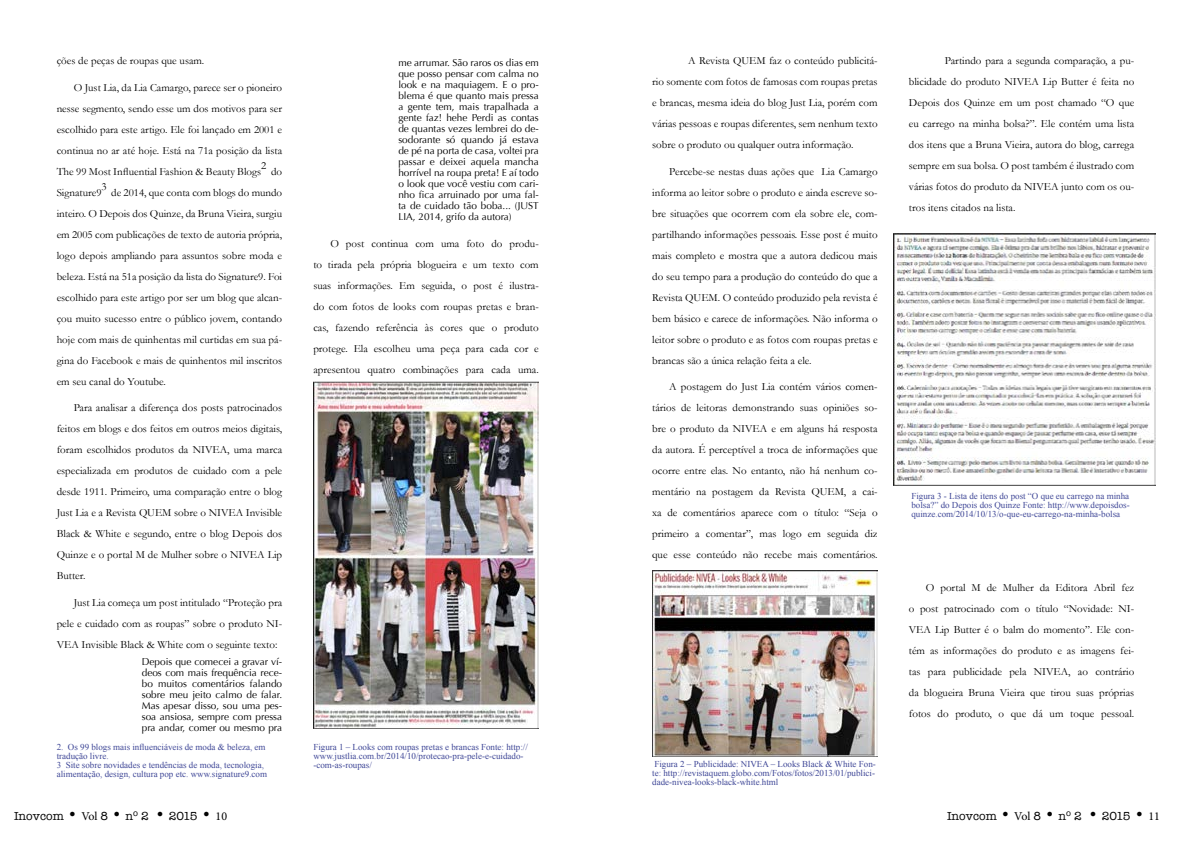
<style>
.page{position:relative;width:1191px;height:842px;background:#fff}
.page>*{position:absolute;margin:0;border:0;box-sizing:border-box;transform-origin:0 0}
.t1{font:12px "American Typewriter";color:#000}
.t2{font:12px "Minion Pro";letter-spacing:-.005em;color:#000}
.t3{font:11px/21px "Garamond";color:#000;text-align:justify}
.t4{font:10px/11px "Optima";color:#000;text-align:justify}
.t5{font:9px/9px "Times New Roman";color:#3f4797}
.t6{font:9px "American Typewriter";color:#000}
.s1{font-size:12px}
.s2{font-family:"American Typewriter"}
</style>
<div class="page">
<img style="left:313px;top:381px;width:226px;height:347px">
<img style="left:652px;top:570px;width:225px;height:187px">
<img style="left:893px;top:233px;width:262px;height:253px">
<p class="t3" style="left:57px;top:50px;width:149px">ções de peças de roupas que usam.</p>
<p class="t3" style="left:57px;top:76px;width:227px;text-indent:17px">O Just Lia, da Lia Camargo, parece ser o pioneiro nesse segmento, sendo esse um dos motivos para ser escolhido para este artigo. Ele foi lançado em 2001 e continua no ar até hoje. Está na 71a posição da lista The 99 Most Influential Fashion &amp; Beauty Blogs</p>
<p class="t3" style="left:261px;top:154px;width:7px">2</p>
<p class="t3" style="left:271px;top:160px;width:13px">do</p>
<p class="t3" style="left:101px;top:175px;width:7px">3</p>
<p class="t3" style="left:57px;top:181px;width:227px;text-indent:55px">de 2014, que conta com blogs do mundo inteiro. O Depois dos Quinze, da Bruna Vieira, surgiu em 2005 com publicações de texto de autoria própria, logo depois ampliando para assuntos sobre moda e beleza. Está na 51a posição da lista do Signature9. Foi escolhido para este artigo por ser um blog que alcan&shy;çou muito sucesso entre o público jovem, contando hoje com mais de quinhentas mil curtidas em sua pá&shy;gina do Facebook e mais de quinhentos mil inscritos em seu canal do Youtube.</p>
<p class="t3" style="left:57px;top:397px;width:227px;text-indent:17px">Para analisar a diferença dos posts patrocinados feitos em blogs e dos feitos em outros meios digitais, foram escolhidos produtos da NIVEA, uma marca especializada em produtos de cuidado com a pele desde 1911. Primeiro, uma comparação entre o blog Just Lia e a Revista QUEM sobre o NIVEA Invisible Black &amp; White e segundo, entre o blog Depois dos Quinze e o portal M de Mulher sobre o NIVEA Lip Butter.</p>
<p class="t3" style="left:57px;top:592px;width:227px;text-indent:17px">Just Lia começa um post intitulado “Proteção pra pele e cuidado com as roupas” sobre o produto NI-VEA Invisible Black &amp; White com o seguinte texto:</p>
<p class="t4" style="left:142px;top:656px;width:142px">Depois que comecei a gravar ví&shy;deos com mais frequência rece&shy;bo muitos comentários falando sobre meu jeito calmo de falar.<br>Mas apesar disso, sou uma pes&shy;soa ansiosa, sempre com pressa pra andar, comer ou mesmo pra</p>
<p class="t3" style="left:57px;top:181px;width:46px">Signature9</p>
<p class="t4" style="left:398px;top:57px;width:142px">me arrumar. São raros os dias em que posso pensar com calma no look e na maquiagem. E o pro&shy;blema é que quanto mais pressa a gente tem, mais trapalhada a gente faz! hehe Perdi as contas de quantas vezes lembrei do de&shy;sodorante só quando já estava de pé na porta de casa, voltei pra passar e deixei aquela mancha horrível na roupa preta! E aí todo o look que você vestiu com cari&shy;nho fica arruinado por uma fal&shy;ta de cuidado tão boba... (JUST LIA, 2014, grifo da autora)</p>
<p class="t3" style="left:313px;top:232px;width:227px;text-indent:17px">O post continua com uma foto do produ&shy;to tirada pela própria blogueira e um texto com suas informações. Em seguida, o post é ilustra&shy;do com fotos de looks com roupas pretas e bran&shy;cas, fazendo referência às cores que o produto protege. Ela escolheu uma peça para cada cor e apresentou quatro combinações para cada uma.</p>
<p class="t5" style="left:57px;top:743px;width:212px">2. Os 99 blogs mais influenciáveis de moda &amp; beleza, em tradução livre.<br>3 Site sobre novidades e tendências de moda, tecnologia, alimentação, design, cultura pop etc. www.signature9.com</p>
<p class="t5" style="left:313px;top:743px;width:216px">Figura 1 – Looks com roupas pretas e brancas Fonte: http:// www.justlia.com.br/2014/10/protecao-pra-pele-e-cuidado--com-as-roupas/</p>
<p class="t3" style="left:652px;top:50px;width:227px;text-indent:36px">A Revista QUEM faz o conteúdo publicitá&shy;rio somente com fotos de famosas com roupas pretas e brancas, mesma ideia do blog Just Lia, porém com várias pessoas e roupas diferentes, sem nenhum texto sobre o produto ou qualquer outra informação.</p>
<p class="t3" style="left:652px;top:160px;width:227px;text-indent:17px">Percebe-se nestas duas ações que Lia Camargo informa ao leitor sobre o produto e ainda escreve so&shy;bre situações que ocorrem com ela sobre ele, com&shy;partilhando informações pessoais. Esse post é muito mais completo e mostra que a autora dedicou mais do seu tempo para a produção do conteúdo do que a Revista QUEM. O conteúdo produzido pela revista é bem básico e carece de informações. Não informa o leitor sobre o produto e as fotos com roupas pretas e brancas são a única relação feita a ele.</p>
<p class="t3" style="left:652px;top:376px;width:227px;text-indent:17px">A postagem do Just Lia contém vários comen&shy;tários de leitoras demonstrando suas opiniões so&shy;bre o produto da NIVEA e em alguns há resposta da autora. É perceptível a troca de informações que ocorre entre elas. No entanto, não há nenhum co&shy;mentário na postagem da Revista QUEM, a cai&shy;xa de comentários aparece com o título: “Seja o primeiro a comentar”, mas logo em seguida diz que esse conteúdo não recebe mais comentários.</p>
<p class="t5" style="left:652px;top:759px;width:225px;text-align:justify">Figura 2 – Publicidade: NIVEA – Looks Black &amp; White Fon&shy;te: http://revistaquem.globo.com/Fotos/fotos/2013/01/publici&shy;dade-nivea-looks-black-white.html</p>
<p class="t3" style="left:909px;top:50px;width:227px;text-indent:36px">Partindo para a segunda comparação, a pu&shy;blicidade do produto NIVEA Lip Butter é feita no Depois dos Quinze em um post chamado “O que eu carrego na minha bolsa?”. Ele contém uma lista dos itens que a Bruna Vieira, autora do blog, carrega sempre em sua bolsa. O post também é ilustrado com várias fotos do produto da NIVEA junto com os ou&shy;tros itens citados na lista.</p>
<p class="t5" style="left:911px;top:491px;width:220px;text-align:justify">Figura 3 - Lista de itens do post “O que eu carrego na minha bolsa?” do Depois dos Quinze Fonte: http://www.depoisdos&shy;quinze.com/2014/10/13/o-que-eu-carrego-na-minha-bolsa</p>
<p class="t3" style="left:909px;top:576px;width:227px;text-indent:17px">O portal M de Mulher da Editora Abril fez o post patrocinado com o título “Novidade: NI-VEA Lip Butter é o balm do momento”. Ele con&shy;tém as informações do produto e as imagens fei&shy;tas para publicidade pela NIVEA, ao contrário da blogueira Bruna Vieira que tirou suas próprias fotos do produto, o que dá um toque pessoal.</p>
<p class="t6" style="left:133px;top:806px;width:17px">o <span class="s1">2</span></p>
<p class="t1" style="left:169px;top:807px;width:30px">2015</p>
<p class="t2" style="left:216px;top:808px;width:13px">10</p>
<p class="t1" style="left:947px;top:807px;width:51px">Inovcom</p>
<p class="t2" style="left:1014px;top:808px;width:28px">Vol <span class="s2">8</span></p>
<p class="t1" style="left:1058px;top:807px;width:25px">n<sup>o</sup> 2</p>
<p class="t1" style="left:14px;top:807px;width:51px">Inovcom</p>
<p class="t2" style="left:81px;top:808px;width:28px">Vol <span class="s2">8</span></p>
<p class="t1" style="left:125px;top:807px;width:9px">n</p>
<p class="t1" style="left:1101px;top:807px;width:30px">2015</p>
<p class="t2" style="left:1148px;top:808px;width:13px">11</p>
</div>
